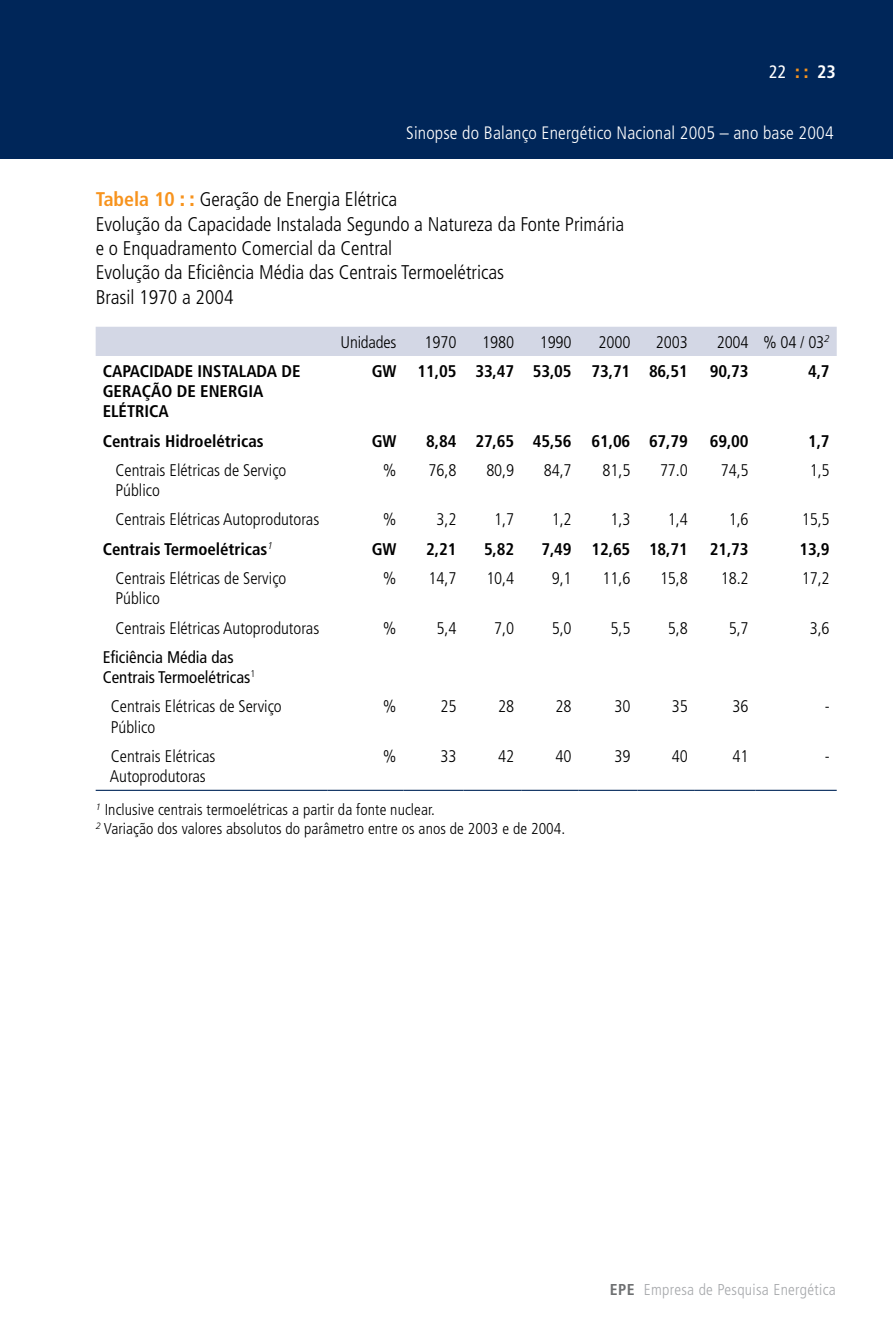
<style>
.page{position:relative;width:893px;height:1340px;background:#fff}
.page>*{position:absolute;margin:0;border:0;box-sizing:border-box;transform-origin:0 0}
.t1{font:300 condensed 19.8px/24.3px "Frutiger";color:#000}
.t2{font:300 condensed 18px "Frutiger";letter-spacing:.01em;color:#fff}
.t3{font:condensed 18px "Frutiger";color:#fff}
.t4{font:300 condensed 16.88px/20.2px "Frutiger";color:#000}
.t5{font:700 condensed 16.88px/20.2px "Frutiger";color:#000}
.t6{font:condensed 16.88px/20.2px "Frutiger";color:#000}
.t7{font:300 condensed 15.75px/18.4px "Frutiger";letter-spacing:.005em;color:#000}
.t8{font:300 condensed 15.75px "Frutiger";letter-spacing:.02em;color:#a7a9ac}
.s1{font-weight:900;color:#f7931d}
.s2{font-weight:700}
.s3{font-weight:700;color:#f7931d}
.s4{font-weight:900;font-size:20.25px;color:#f7931d}
.s5{font-weight:700;color:#6d6f71}
</style>
<div class="page">
<div style="left:0;top:0;width:893px;height:159px;background:#002659"></div>
<div style="left:96px;top:327px;width:741px;height:29px;background:#d3d7e5"></div>
<hr style="left:96px;top:789px;width:231px;height:2px;background:#002659">
<hr style="left:327px;top:789px;width:77px;height:2px;background:#002659">
<hr style="left:404px;top:789px;width:59px;height:2px;background:#002659">
<hr style="left:463px;top:789px;width:58px;height:2px;background:#002659">
<hr style="left:521px;top:789px;width:58px;height:2px;background:#002659">
<hr style="left:579px;top:789px;width:58px;height:2px;background:#002659">
<hr style="left:637px;top:789px;width:58px;height:2px;background:#002659">
<hr style="left:695px;top:789px;width:61px;height:2px;background:#002659">
<hr style="left:756px;top:789px;width:81px;height:2px;background:#002659">
<p class="t3" style="left:769px;top:61px;width:68px">22 <span class="s1">: :</span> <span class="s2">23</span></p>
<p class="t2" style="left:406px;top:122px;width:429px">Sinopse do Balanço Energético Nacional 2005 – ano base 2004</p>
<p class="t1" style="left:96px;top:187px;width:530px"><span class="s3">Tabela 10</span> <span class="s4">: :</span> Geração de Energia Elétrica<br>Evolução da Capacidade Instalada Segundo a Natureza da Fonte Primária e o Enquadramento Comercial da Central<br>Evolução da Eficiência Média das Centrais Termoelétricas<br>Brasil 1970 a 2004</p>
<p class="t4" style="left:341px;top:332px;width:58px">Unidades</p>
<p class="t4" style="left:425px;top:332px;width:33px">1970</p>
<p class="t4" style="left:482px;top:332px;width:33px">1980</p>
<p class="t4" style="left:540px;top:332px;width:33px">1990</p>
<p class="t4" style="left:598px;top:332px;width:33px">2000</p>
<p class="t4" style="left:656px;top:332px;width:33px">2003</p>
<p class="t4" style="left:717px;top:332px;width:114px">2004 % 04 / 03<sup>2</sup></p>
<p class="t5" style="left:103px;top:361px;width:199px">CAPACIDADE INSTALADA DE<br>GERAÇÃO DE ENERGIA<br>ELÉTRICA</p>
<p class="t5" style="left:372px;top:361px;width:318px">GW 11,05 33,47 53,05 73,71 86,51</p>
<p class="t5" style="left:710px;top:361px;width:40px">90,73</p>
<p class="t5" style="left:808px;top:361px;width:23px">4,7</p>
<p class="t5" style="left:103px;top:431px;width:162px">Centrais Hidroelétricas</p>
<p class="t5" style="left:372px;top:431px;width:26px">GW</p>
<p class="t5" style="left:426px;top:431px;width:263px">8,84 27,65 45,56 61,06 67,79</p>
<p class="t5" style="left:710px;top:431px;width:40px">69,00</p>
<p class="t5" style="left:808px;top:431px;width:23px">1,7</p>
<p class="t4" style="left:115px;top:460px;width:172px">Centrais Elétricas de Serviço<br>Público</p>
<p class="t4" style="left:383px;top:460px;width:15px">%</p>
<p class="t4" style="left:429px;top:460px;width:29px">76,8</p>
<p class="t4" style="left:486px;top:460px;width:29px">80,9</p>
<p class="t4" style="left:544px;top:460px;width:29px">84,7</p>
<p class="t4" style="left:603px;top:460px;width:29px">81,5</p>
<p class="t4" style="left:660px;top:460px;width:29px">77.0</p>
<p class="t4" style="left:721px;top:460px;width:29px">74,5</p>
<p class="t4" style="left:810px;top:460px;width:21px">1,5</p>
<p class="t4" style="left:115px;top:510px;width:205px">Centrais Elétricas Autoprodutoras</p>
<p class="t4" style="left:383px;top:510px;width:15px">%</p>
<p class="t4" style="left:436px;top:510px;width:21px">3,2</p>
<p class="t4" style="left:494px;top:510px;width:21px">1,7</p>
<p class="t4" style="left:552px;top:510px;width:21px">1,2</p>
<p class="t4" style="left:610px;top:510px;width:21px">1,3</p>
<p class="t4" style="left:668px;top:510px;width:21px">1,4</p>
<p class="t4" style="left:729px;top:510px;width:21px">1,6</p>
<p class="t4" style="left:802px;top:510px;width:29px">15,5</p>
<p class="t5" style="left:103px;top:539px;width:172px">Centrais Termoelétricas<sup>1</sup></p>
<p class="t5" style="left:372px;top:539px;width:26px">GW</p>
<p class="t5" style="left:426px;top:539px;width:32px">2,21</p>
<p class="t5" style="left:484px;top:539px;width:32px">5,82</p>
<p class="t5" style="left:541px;top:539px;width:148px">7,49 12,65 18,71</p>
<p class="t5" style="left:710px;top:539px;width:40px">21,73</p>
<p class="t5" style="left:799px;top:539px;width:32px">13,9</p>
<p class="t4" style="left:115px;top:568px;width:172px">Centrais Elétricas de Serviço<br>Público</p>
<p class="t4" style="left:383px;top:568px;width:15px">%</p>
<p class="t4" style="left:429px;top:568px;width:29px">14,7</p>
<p class="t4" style="left:486px;top:568px;width:29px">10,4</p>
<p class="t4" style="left:552px;top:568px;width:21px">9,1</p>
<p class="t4" style="left:603px;top:568px;width:29px">11,6</p>
<p class="t4" style="left:660px;top:568px;width:29px">15,8</p>
<p class="t4" style="left:721px;top:568px;width:29px">18.2</p>
<p class="t4" style="left:802px;top:568px;width:29px">17,2</p>
<p class="t4" style="left:115px;top:617px;width:205px">Centrais Elétricas Autoprodutoras</p>
<p class="t4" style="left:383px;top:617px;width:15px">%</p>
<p class="t4" style="left:436px;top:617px;width:21px">5,4</p>
<p class="t4" style="left:494px;top:617px;width:21px">7,0</p>
<p class="t4" style="left:552px;top:617px;width:21px">5,0</p>
<p class="t4" style="left:610px;top:617px;width:21px">5,5</p>
<p class="t4" style="left:668px;top:617px;width:21px">5,8</p>
<p class="t4" style="left:729px;top:617px;width:21px">5,7</p>
<p class="t4" style="left:810px;top:617px;width:21px">3,6</p>
<p class="t6" style="left:103px;top:647px;width:154px">Eficiência Média das<br>Centrais Termoelétricas<sup>1</sup></p>
<p class="t4" style="left:111px;top:696px;width:172px">Centrais Elétricas de Serviço<br>Público</p>
<p class="t4" style="left:383px;top:696px;width:15px">%</p>
<p class="t4" style="left:440px;top:696px;width:18px">25</p>
<p class="t4" style="left:498px;top:696px;width:18px">28</p>
<p class="t4" style="left:556px;top:696px;width:18px">28</p>
<p class="t4" style="left:614px;top:696px;width:18px">30</p>
<p class="t4" style="left:672px;top:696px;width:18px">35</p>
<p class="t4" style="left:733px;top:696px;width:18px">36</p>
<p class="t4" style="left:825px;top:696px;width:6px">-</p>
<p class="t4" style="left:110px;top:746px;width:107px">Centrais Elétricas<br>Autoprodutoras</p>
<p class="t4" style="left:383px;top:746px;width:15px">%</p>
<p class="t4" style="left:440px;top:746px;width:18px">33</p>
<p class="t4" style="left:498px;top:746px;width:18px">42</p>
<p class="t4" style="left:556px;top:746px;width:18px">40</p>
<p class="t4" style="left:614px;top:746px;width:18px">39</p>
<p class="t4" style="left:672px;top:746px;width:18px">40</p>
<p class="t4" style="left:733px;top:746px;width:18px">41</p>
<p class="t4" style="left:825px;top:746px;width:6px">-</p>
<p class="t7" style="left:96px;top:801px;width:471px"><sup>1</sup> Inclusive centrais termoelétricas a partir da fonte nuclear.<br><sup>2</sup> Variação dos valores absolutos do parâmetro entre os anos de 2003 e de 2004.</p>
<p class="t8" style="left:610px;top:1280px;width:227px"><span class="s5">EPE</span> Empresa de Pesquisa Energética</p>
</div>
